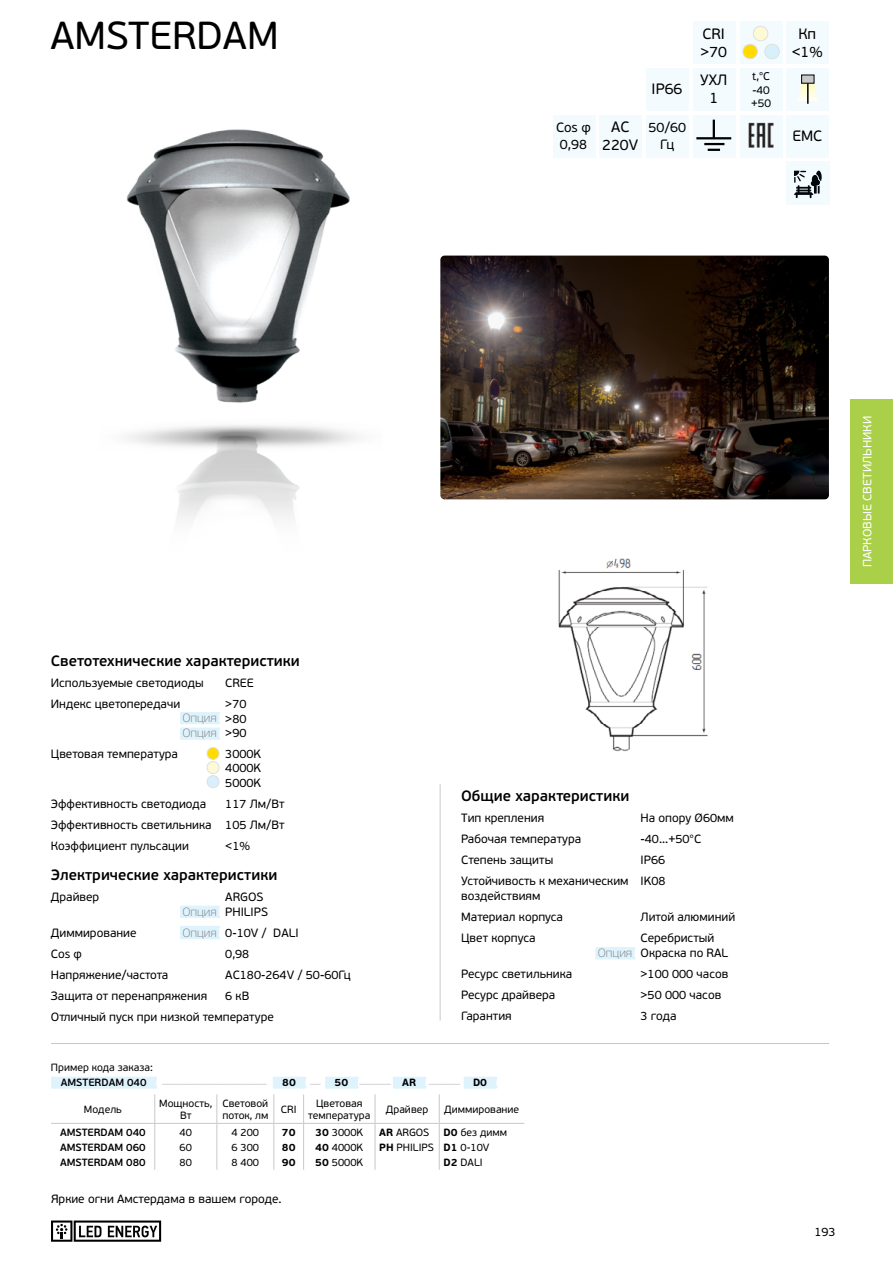
<style>
.page{position:relative;width:893px;height:1263px;background:#fff}
.page>*{position:absolute;margin:0;border:0;box-sizing:border-box;transform-origin:0 0}
.t1{font:39px "PF Beau Sans Pro";color:#000}
.t2{font:600 15px "PF Beau Sans Pro";color:#000}
.t3{font:15px/18px "PF Beau Sans Pro";color:#000;text-align:center}
.t4{font:13.5px/16.2px "PF Beau Sans Pro";color:#000}
.t5{font:12px/14.4px "PF Beau Sans Pro";color:#000}
.t6{font:100 12px/15.6px "PF Beau Sans Pro";color:#808285}
.t7{font:12px "PF Beau Sans Pro";color:#fff}
.t8{font:11.25px/13.5px "PF Beau Sans Pro";color:#000;text-align:justify}
.t9{font:10.5px/15px "PF Beau Sans Pro";color:#000;text-align:justify}
.t10{font:10.5px/12.6px "PF Beau Sans Pro";color:#000101;text-align:center}
.t11{font:600 10.5px/15px "PF Beau Sans Pro";color:#000;text-align:justify}
.t12{font:10.5px "Arial";color:#c7c8ca}
.t13{font:700 10.5px/15px "PF Beau Sans Pro";color:#000;text-align:justify}
.s1{font-family:"PF Beau Sans Pro";font-weight:700;color:#000}
.s2{font-weight:700}
</style>
<div class="page">
<div style="left:850px;top:400px;width:43px;height:184px;background:#aad049"></div>
<hr style="left:51px;top:1043px;width:778px;height:1px;background:#c7c8ca">
<svg style="left:51px;top:1220px;width:110px;height:22px"></svg>
<div style="left:693px;top:21px;width:43px;height:43px;background:#f3fbfe"></div>
<div style="left:787px;top:21px;width:42px;height:43px;background:#f3fbfe"></div>
<div style="left:646px;top:68px;width:43px;height:43px;background:#f3fbfe"></div>
<div style="left:693px;top:68px;width:43px;height:43px;background:#f3fbfe"></div>
<div style="left:553px;top:115px;width:42px;height:42px;background:#f3fbfe"></div>
<div style="left:600px;top:115px;width:42px;height:42px;background:#f3fbfe"></div>
<div style="left:646px;top:115px;width:43px;height:42px;background:#f3fbfe"></div>
<svg style="left:693px;top:115px;width:43px;height:42px;fill:#f3fbfe"></svg>
<hr style="left:696px;top:137px;width:35px;height:2px;background:#000">
<hr style="left:704px;top:143px;width:20px;height:2px;background:#000">
<svg style="left:708px;top:149px;width:12px;height:2px"></svg>
<svg style="left:713px;top:120px;width:2px;height:17px"></svg>
<div style="left:740px;top:115px;width:42px;height:42px;background:#f3fbfe"></div>
<img style="left:748px;top:122px;width:26px;height:26px">
<div style="left:787px;top:115px;width:42px;height:42px;background:#f3fbfe"></div>
<div style="left:740px;top:21px;width:42px;height:43px;background:#f3fbfe"></div>
<div style="left:753px;top:26px;width:15px;height:15px;background:#fdfad5;border-radius:50%"></div>
<div style="left:753px;top:26px;width:15px;height:15px;border:1px solid #e0dfde;border-radius:50%"></div>
<div style="left:743px;top:44px;width:14px;height:15px;background:#ffdb00;border-radius:50%"></div>
<div style="left:743px;top:44px;width:15px;height:15px;border:1px solid #e0dfde;border-radius:50%"></div>
<div style="left:765px;top:44px;width:14px;height:15px;background:#d7f0fc;border-radius:50%"></div>
<div style="left:765px;top:44px;width:15px;height:15px;border:1px solid #e0dfde;border-radius:50%"></div>
<div style="left:740px;top:68px;width:42px;height:43px;background:#f3fbfe"></div>
<svg style="left:786px;top:162px;width:43px;height:43px;fill:#f3fbfe"></svg>
<div style="left:787px;top:68px;width:42px;height:43px;background:#f3fbfe"></div>
<svg style="left:798px;top:76px;width:20px;height:25px"></svg>
<div style="left:802px;top:75px;width:12px;height:8px;background:#c7c8ca"></div>
<hr style="left:807px;top:83px;width:2px;height:21px;background:#000">
<hr style="left:440px;top:784px;width:1px;height:236px;background:#c7c8ca">
<img style="left:126px;top:129px;width:233px;height:391px">
<img style="left:558px;top:558px;width:150px;height:194px">
<img style="left:440px;top:256px;width:389px;height:243px">
<hr style="left:154px;top:1124px;width:1px;height:46px;background:#c7c8ca">
<hr style="left:216px;top:1124px;width:1px;height:46px;background:#c7c8ca">
<hr style="left:273px;top:1124px;width:1px;height:46px;background:#c7c8ca">
<hr style="left:303px;top:1124px;width:1px;height:46px;background:#c7c8ca">
<hr style="left:375px;top:1124px;width:1px;height:46px;background:#c7c8ca">
<hr style="left:439px;top:1124px;width:1px;height:46px;background:#c7c8ca">
<hr style="left:51px;top:1123px;width:104px;height:1px;background:#c7c8ca">
<hr style="left:274px;top:1123px;width:30px;height:1px;background:#c7c8ca">
<hr style="left:304px;top:1123px;width:71px;height:1px;background:#c7c8ca">
<hr style="left:375px;top:1123px;width:64px;height:1px;background:#c7c8ca">
<hr style="left:439px;top:1123px;width:85px;height:1px;background:#c7c8ca">
<hr style="left:155px;top:1123px;width:62px;height:1px;background:#c7c8ca">
<hr style="left:217px;top:1123px;width:57px;height:1px;background:#c7c8ca">
<svg style="left:51px;top:1077px;width:445px;height:46px"></svg>
<svg style="left:180px;top:712px;width:39px;height:227px"></svg>
<svg style="left:595px;top:947px;width:40px;height:12px"></svg>
<h1 class="t1" style="left:50px;top:13px;width:230px">AMSTERDAM</h1>
<p class="t3" style="left:700px;top:24px;width:28px;text-align:left">CRI &gt;70</p>
<p class="t3" style="left:792px;top:24px;width:33px">Кп &lt;1%</p>
<p class="t3" style="left:652px;top:80px;width:32px">IP66</p>
<p class="t3" style="left:700px;top:71px;width:29px">УХЛ<br>1</p>
<p class="t4" style="left:556px;top:120px;width:36px">Cos φ<br>0,98</p>
<p class="t3" style="left:602px;top:118px;width:37px">AC<br>220V</p>
<p class="t4" style="left:648px;top:120px;width:39px;text-align:center">50/60<br>Гц</p>
<p class="t3" style="left:792px;top:127px;width:31px">EMC</p>
<p class="t8" style="left:751px;top:69px;width:21px">t,°С -40 +50</p>
<p class="t2" style="left:51px;top:652px;width:250px">Светотехнические характеристики</p>
<p class="t5" style="left:51px;top:676px;width:154px">Используемые светодиоды</p>
<p class="t5" style="left:225px;top:676px;width:30px">CREE</p>
<p class="t5" style="left:51px;top:697px;width:131px">Индекс цветопередачи</p>
<p class="t5" style="left:225px;top:697px;width:23px;text-align:justify">&gt;70 &gt;80 &gt;90</p>
<p class="t5" style="left:51px;top:747px;width:129px">Цветовая температура</p>
<p class="t5" style="left:225px;top:747px;width:37px;text-align:justify">3000K 4000K 5000K</p>
<p class="t5" style="left:51px;top:796px;width:157px">Эффективность светодиода</p>
<p class="t6" style="left:182px;top:710px;width:36px">Опция<br>Опция</p>
<p class="t5" style="left:51px;top:793px;width:235px;line-height:21px;text-align:justify;text-indent:174px">117 Лм/Вт Эффективность светильника 105 Лм/Вт Коэффициент пульсации</p>
<p class="t5" style="left:225px;top:838px;width:26px">&lt;1%</p>
<p class="t2" style="left:51px;top:866px;width:228px">Электрические характеристики</p>
<p class="t5" style="left:51px;top:889px;width:50px">Драйвер</p>
<p class="t5" style="left:225px;top:889px;width:44px;line-height:15px">ARGOS<br>PHILIPS</p>
<p class="t5" style="left:51px;top:925px;width:87px">Диммирование</p>
<p class="t5" style="left:225px;top:925px;width:75px">0-10V / DALI</p>
<p class="t5" style="left:51px;top:946px;width:33px">Cos φ</p>
<p class="t5" style="left:225px;top:946px;width:26px">0,98</p>
<p class="t5" style="left:51px;top:967px;width:119px">Напряжение/частота</p>
<p class="t5" style="left:225px;top:967px;width:127px">AC180-264V / 50-60Гц</p>
<p class="t5" style="left:51px;top:988px;width:158px">Защита от перенапряжения</p>
<p class="t6" style="left:182px;top:901px;width:36px;line-height:21.3px">Опция<br>Опция</p>
<p class="t5" style="left:51px;top:985px;width:224px;line-height:21px;text-indent:174px">6 кВ<br>Отличный пуск при низкой температуре</p>
<p class="t2" style="left:461px;top:787px;width:170px">Общие характеристики</p>
<p class="t5" style="left:461px;top:811px;width:85px">Тип крепления</p>
<p class="t5" style="left:641px;top:811px;width:95px">На опору Ø60мм</p>
<p class="t5" style="left:461px;top:832px;width:122px">Рабочая температура</p>
<p class="t5" style="left:641px;top:832px;width:62px">-40...+50°С</p>
<p class="t5" style="left:461px;top:853px;width:94px">Степень защиты</p>
<p class="t5" style="left:641px;top:853px;width:26px">IP66</p>
<p class="t5" style="left:461px;top:874px;width:169px;line-height:15px">Устойчивость к механическим воздействиям</p>
<p class="t5" style="left:641px;top:874px;width:26px">IK08</p>
<p class="t5" style="left:461px;top:910px;width:103px">Материал корпуса</p>
<p class="t5" style="left:641px;top:910px;width:96px">Литой алюминий</p>
<p class="t5" style="left:461px;top:931px;width:76px">Цвет корпуса</p>
<p class="t5" style="left:641px;top:931px;width:89px;line-height:15px">Серебристый<br>Окраска по RAL</p>
<p class="t5" style="left:461px;top:967px;width:113px">Ресурс светильника</p>
<p class="t5" style="left:641px;top:967px;width:89px">&gt;100 000 часов</p>
<p class="t5" style="left:461px;top:988px;width:96px">Ресурс драйвера</p>
<p class="t5" style="left:641px;top:988px;width:82px">&gt;50 000 часов</p>
<p class="t5" style="left:461px;top:1009px;width:52px">Гарантия</p>
<p class="t5" style="left:641px;top:1009px;width:37px">3 года</p>
<p class="t6" style="left:598px;top:945px;width:36px">Опция</p>
<p class="t9" style="left:51px;top:1060px;width:103px">Пример кода заказа:</p>
<p class="t11" style="left:61px;top:1075px;width:87px">AMSTERDAM 040</p>
<p class="t12" style="left:162px;top:1075px;width:107px">——————————</p>
<p class="t13" style="left:282px;top:1075px;width:15px">80</p>
<p class="t12" style="left:310px;top:1075px;width:179px">— <span class="s1">50</span> ——— <span class="s1">AR</span> ——— <span class="s1">D0</span></p>
<p class="t10" style="left:84px;top:1103px;width:39px">Модель</p>
<p class="t10" style="left:159px;top:1096px;width:55px">Мощность,<br>Вт</p>
<p class="t10" style="left:222px;top:1096px;width:48px;text-align:left">Световой поток, лм</p>
<p class="t10" style="left:281px;top:1103px;width:17px">CRI</p>
<p class="t10" style="left:308px;top:1096px;width:64px">Цветовая температура</p>
<p class="t10" style="left:386px;top:1103px;width:44px">Драйвер</p>
<p class="t10" style="left:444px;top:1103px;width:76px">Диммирование</p>
<p class="t11" style="left:60px;top:1124px;width:87px">AMSTERDAM 040<br>AMSTERDAM 060<br>AMSTERDAM 080</p>
<p class="t9" style="left:180px;top:1124px;width:14px">40<br>60<br>80</p>
<p class="t9" style="left:232px;top:1124px;width:29px">4 200<br>6 300<br>8 400</p>
<p class="t13" style="left:282px;top:1124px;width:15px">70<br>80<br>90</p>
<p class="t9" style="left:315px;top:1124px;width:49px"><span class="s2">30</span> 3000K <span class="s2">40</span> 4000K <span class="s2">50</span> 5000K</p>
<p class="t9" style="left:379px;top:1124px;width:56px"><span class="s2">AR</span> ARGOS<br><span class="s2">PH</span> PHILIPS</p>
<p class="t9" style="left:443px;top:1124px;width:65px;text-align:left"><span class="s2">D0</span> без димм<br><span class="s2">D1</span> 0-10V<br><span class="s2">D2</span> DALI</p>
<p class="t5" style="left:51px;top:1192px;width:232px">Яркие огни Амстердама в вашем городе.</p>
<p class="t7" style="left:861px;top:567px;width:153px;rotate:-90deg">ПАРКОВЫЕ СВЕТИЛЬНИКИ</p>
<p class="t5" style="left:814px;top:1224px;width:23px">193</p>
</div>
